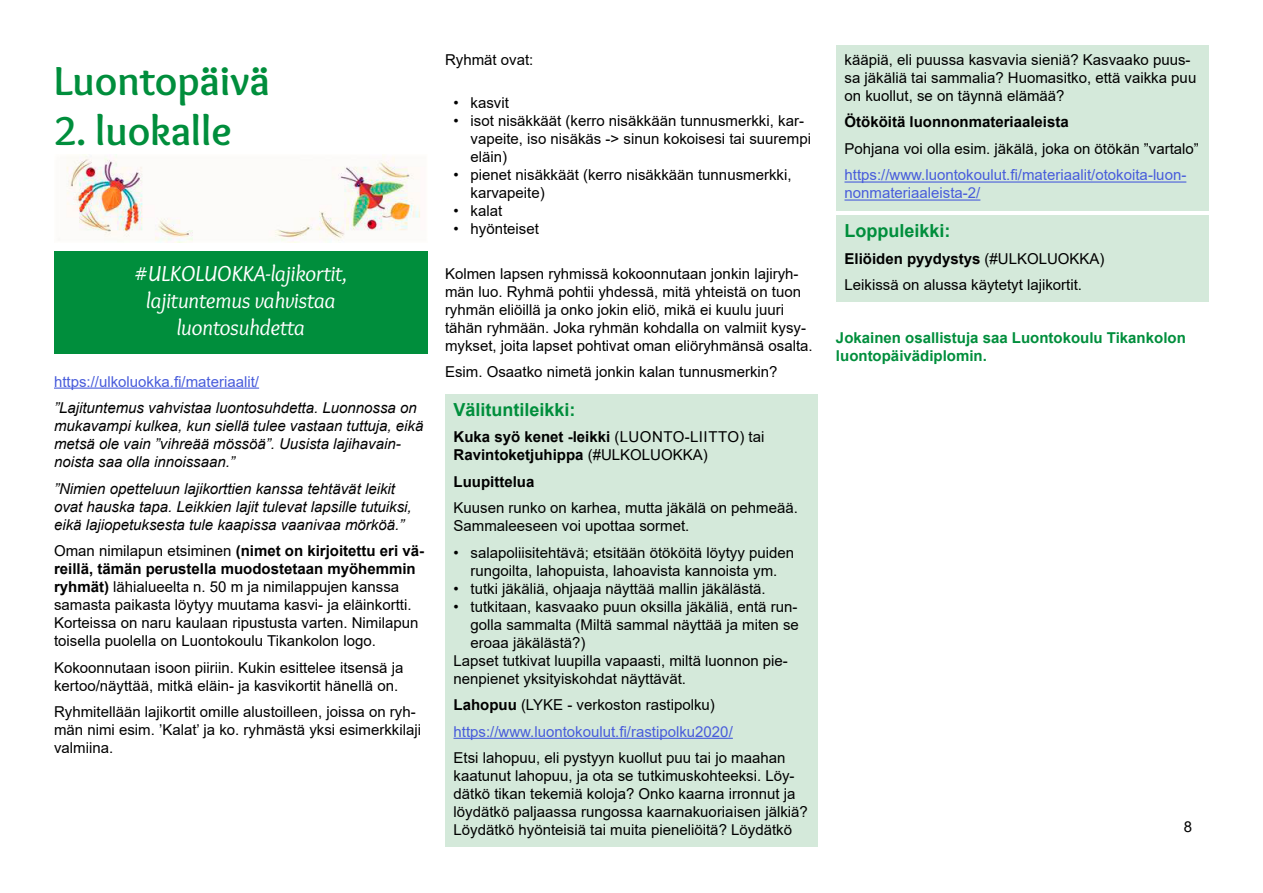
<style>
.page{position:relative;width:1263px;height:893px;background:#fff}
.page>*{position:absolute;margin:0;border:0;box-sizing:border-box;transform-origin:0 0}
.t1{font:700 42px "Overlock";color:#008e3c}
.t2{font:italic 22.5px/27px "Overlock";color:#fff;text-align:center}
.t3{font:700 18px "Arial";color:#008e3c}
.t4{font:15px/18px "Arial";color:#000}
.t5{font:italic 15px/18px "Arial";color:#000}
.t6{font:15px/26.5px "Arial";color:#485cdb}
.t7{font:700 15px/18px "Arial";color:#000}
.t8{font:700 15px/18px "Arial";color:#008e3c}
.s1{font-weight:700}
.s2{font-weight:400}
.s3{font-weight:700;color:#000}
.s4{color:#000}
</style>
<div class="page">
<hr style="left:54px;top:388px;width:205px;height:1px;background:#485cdb">
<div style="left:445px;top:394px;width:373px;height:34px;background:#d4e9da"></div>
<div style="left:445px;top:423px;width:373px;height:49px;background:#d4e9da"></div>
<div style="left:445px;top:467px;width:373px;height:31px;background:#d4e9da"></div>
<div style="left:445px;top:494px;width:373px;height:49px;background:#d4e9da"></div>
<div style="left:445px;top:538px;width:373px;height:49px;background:#d4e9da"></div>
<div style="left:445px;top:574px;width:373px;height:31px;background:#d4e9da"></div>
<div style="left:445px;top:592px;width:373px;height:67px;background:#d4e9da"></div>
<div style="left:445px;top:646px;width:373px;height:49px;background:#d4e9da"></div>
<div style="left:445px;top:691px;width:373px;height:31px;background:#d4e9da"></div>
<div style="left:445px;top:717px;width:373px;height:31px;background:#d4e9da"></div>
<hr style="left:453px;top:738px;width:280px;height:1px;background:#485cdb">
<div style="left:445px;top:744px;width:373px;height:103px;background:#d4e9da"></div>
<div style="left:836px;top:45px;width:373px;height:68px;background:#d4e9da"></div>
<div style="left:836px;top:108px;width:373px;height:31px;background:#d4e9da"></div>
<div style="left:836px;top:135px;width:373px;height:31px;background:#d4e9da"></div>
<div style="left:836px;top:161px;width:373px;height:49px;background:#d4e9da"></div>
<hr style="left:844px;top:181px;width:342px;height:2px;background:#485cdb">
<hr style="left:844px;top:199px;width:136px;height:2px;background:#485cdb">
<div style="left:836px;top:215px;width:373px;height:34px;background:#d4e9da"></div>
<div style="left:836px;top:244px;width:373px;height:31px;background:#d4e9da"></div>
<div style="left:836px;top:271px;width:373px;height:31px;background:#d4e9da"></div>
<div style="left:54px;top:251px;width:374px;height:102px;background:#008e3c"></div>
<img style="left:66px;top:154px;width:354px;height:88px">
<h1 class="t1" style="left:54px;top:56px;width:217px">Luontopäivä</h1>
<h1 class="t1" style="left:54px;top:106px;width:179px">2. luokalle</h1>
<h2 class="t2" style="left:135px;top:261px;width:214px">#ULKOLUOKKA-lajikortit, lajituntemus vahvistaa luontosuhdetta</h2>
<p class="t6" style="left:54px;top:368px;width:207px">https://ulkoluokka.fi/materiaalit/</p>
<p class="t5" style="left:54px;top:399px;width:371px">”Lajituntemus vahvistaa luontosuhdetta. Luonnossa on mukavampi kulkea, kun siellä tulee vastaan tuttuja, eikä metsä ole vain ”vihreää mössöä”. Uusista lajihavain&shy;noista saa olla innoissaan.”</p>
<p class="t5" style="left:54px;top:479px;width:359px">”Nimien opetteluun lajikorttien kanssa tehtävät leikit ovat hauska tapa. Leikkien lajit tulevat lapsille tutuiksi, eikä lajiopetuksesta tule kaapissa vaanivaa mörköä.”</p>
<p class="t4" style="left:54px;top:542px;width:372px">Oman nimilapun etsiminen <span class="s1">(nimet on kirjoitettu eri vä&shy;reillä, tämän perustella muodostetaan myöhemmin ryhmät)</span> lähialueelta n. 50 m ja nimilappujen kanssa samasta paikasta löytyy muutama kasvi- ja eläinkortti.<br>Korteissa on naru kaulaan ripustusta varten. Nimilapun toisella puolella on Luontokoulu Tikankolon logo.</p>
<p class="t4" style="left:54px;top:658px;width:351px">Kokoonnutaan isoon piiriin. Kukin esittelee itsensä ja kertoo/näyttää, mitkä eläin- ja kasvikortit hänellä on.</p>
<p class="t4" style="left:54px;top:703px;width:369px">Ryhmitellään lajikortit omille alustoilleen, joissa on ryh&shy;män nimi esim. ’Kalat’ ja ko. ryhmästä yksi esimerkkilaji valmiina.</p>
<p class="t4" style="left:445px;top:51px;width:90px">Ryhmät ovat:</p>
<p class="t4" style="left:453px;top:94px;width:57px">• kasvit</p>
<p class="t4" style="left:470px;top:112px;width:342px;text-indent:-17px">• isot nisäkkäät (kerro nisäkkään tunnusmerkki, kar&shy;vapeite, iso nisäkäs -&gt; sinun kokoisesi tai suurempi eläin)</p>
<p class="t4" style="left:470px;top:166px;width:322px;text-indent:-17px">• pienet nisäkkäät (kerro nisäkkään tunnusmerkki, karvapeite)</p>
<p class="t4" style="left:453px;top:202px;width:50px">• kalat</p>
<p class="t4" style="left:453px;top:220px;width:87px">• hyönteiset</p>
<p class="t4" style="left:445px;top:264px;width:369px">Kolmen lapsen ryhmissä kokoonnutaan jonkin lajiryh&shy;män luo. Ryhmä pohtii yhdessä, mitä yhteistä on tuon ryhmän eliöillä ja onko jokin eliö, mikä ei kuulu juuri tähän ryhmään. Joka ryhmän kohdalla on valmiit kysy&shy;mykset, joita lapset pohtivat oman eliöryhmänsä osalta.</p>
<p class="t4" style="left:445px;top:363px;width:334px">Esim. Osaatko nimetä jonkin kalan tunnusmerkin?</p>
<p class="t3" style="left:453px;top:397px;width:124px">Välituntileikki:</p>
<p class="t7" style="left:453px;top:428px;width:312px">Kuka syö kenet -leikki <span class="s2">(LUONTO-LIITTO) tai<br></span>Ravintoketjuhippa <span class="s2">(#ULKOLUOKKA)</span></p>
<p class="t7" style="left:453px;top:473px;width:82px">Luupittelua</p>
<p class="t4" style="left:453px;top:499px;width:346px">Kuusen runko on karhea, mutta jäkälä on pehmeää.<br>Sammaleeseen voi upottaa sormet.</p>
<p class="t4" style="left:453px;top:543px;width:342px;text-align:center">• salapoliisitehtävä; etsitään ötököitä löytyy puiden rungoilta, lahopuista, lahoavista kannoista ym.</p>
<p class="t4" style="left:453px;top:579px;width:314px">• tutki jäkäliä, ohjaaja näyttää mallin jäkälästä.</p>
<p class="t4" style="left:453px;top:597px;width:345px">• tutkitaan, kasvaako puun oksilla jäkäliä, entä run-</p>
<p class="t4" style="left:470px;top:615px;width:330px">golla sammalta (Miltä sammal näyttää ja miten se</p>
<p class="t4" style="left:470px;top:633px;width:117px">eroaa jäkälästä?)</p>
<p class="t4" style="left:453px;top:651px;width:336px">Lapset tutkivat luupilla vapaasti, miltä luonnon pie-</p>
<p class="t4" style="left:453px;top:669px;width:234px">nenpienet yksityiskohdat näyttävät.</p>
<p class="t6" style="left:453px;top:692px;width:281px"><span class="s3">Lahopuu</span> <span class="s4">(LYKE - verkoston rastipolku) </span>https://www.luontokoulut.fi/rastipolku2020/</p>
<p class="t4" style="left:453px;top:749px;width:356px">Etsi lahopuu, eli pystyyn kuollut puu tai jo maahan kaatunut lahopuu, ja ota se tutkimuskohteeksi. Löy&shy;dätkö tikan tekemiä koloja? Onko kaarna irronnut ja löydätkö paljaassa rungossa kaarnakuoriaisen jälkiä?<br>Löydätkö hyönteisiä tai muita pieneliöitä? Löydätkö</p>
<p class="t4" style="left:844px;top:51px;width:353px">kääpiä, eli puussa kasvavia sieniä? Kasvaako puus&shy;sa jäkäliä tai sammalia? Huomasitko, että vaikka puu on kuollut, se on täynnä elämää?</p>
<p class="t7" style="left:844px;top:113px;width:226px">Ötököitä luonnonmateriaaleista</p>
<p class="t4" style="left:844px;top:140px;width:356px">Pohjana voi olla esim. jäkälä, joka on ötökän ”vartalo”</p>
<p class="t6" style="left:844px;top:166px;width:343px;line-height:18px">https://www.luontokoulut.fi/materiaalit/otokoita-luon&shy;nonmateriaaleista-2/</p>
<p class="t3" style="left:844px;top:218px;width:108px">Loppuleikki:</p>
<p class="t4" style="left:844px;top:245px;width:262px;line-height:26.5px"><span class="s1">Eliöiden pyydystys</span> (#ULKOLUOKKA)<br>Leikissä on alussa käytetyt lajikortit.</p>
<p class="t8" style="left:836px;top:329px;width:351px">Jokainen osallistuja saa Luontokoulu Tikankolon luontopäivädiplomin.</p>
<p class="t4" style="left:1184px;top:817px;width:10px">8</p>
</div>
